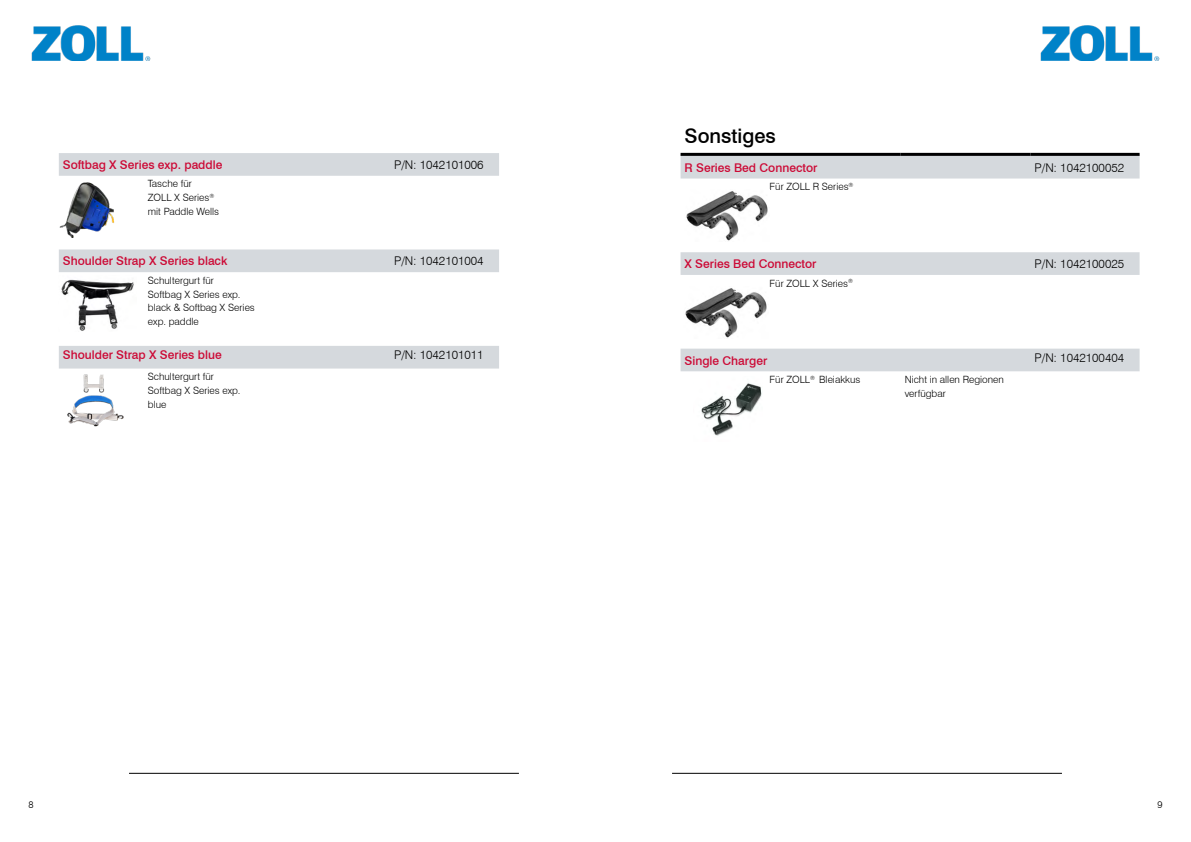
<style>
.page{position:relative;width:1191px;height:842px;background:#fff}
.page>*{position:absolute;margin:0;border:0;box-sizing:border-box;transform-origin:0 0}
.t1{font:500 20px "Swiss 721 BT";color:#000}
.t2{font:500 12px "Swiss 721 BT";color:#cc0935}
.t3{font:300 12px "Swiss 721 BT";color:#000}
.t4{font:300 10px/13.8px "Swiss 721 BT";color:#000}
.t5{font:300 9.7px "Swiss 721 BT";color:#000}
</style>
<div class="page">
<hr style="left:129px;top:773px;width:390px;height:1px;background:#000">
<hr style="left:672px;top:773px;width:390px;height:1px;background:#000">
<svg style="left:59px;top:153px;width:440px;height:216px"></svg>
<img style="left:59px;top:275px;width:77px;height:56px">
<img style="left:60px;top:182px;width:56px;height:55px">
<img style="left:67px;top:374px;width:57px;height:53px">
<img style="left:1040px;top:25px;width:120px;height:35px">
<svg style="left:680px;top:156px;width:459px;height:215px"></svg>
<hr style="left:680px;top:153px;width:220px;height:3px;background:#000">
<hr style="left:900px;top:153px;width:130px;height:3px;background:#000">
<hr style="left:1030px;top:153px;width:109px;height:3px;background:#000">
<img style="left:684px;top:190px;width:85px;height:52px">
<img style="left:684px;top:286px;width:85px;height:52px">
<img style="left:701px;top:383px;width:61px;height:53px">
<img style="left:31px;top:25px;width:120px;height:35px">
<p class="t2" style="left:63px;top:157px;width:161px">Softbag X Series exp. paddle</p>
<p class="t3" style="left:394px;top:157px;width:91px">P/N: 1042101006</p>
<p class="t4" style="left:148px;top:177px;width:73px">Tasche für<br>ZOLL X Series<sup>® </sup>mit Paddle Wells</p>
<p class="t2" style="left:63px;top:254px;width:166px">Shoulder Strap X Series black</p>
<p class="t3" style="left:394px;top:254px;width:91px">P/N: 1042101004</p>
<p class="t4" style="left:148px;top:273px;width:108px">Schultergurt für<br>Softbag X Series exp. black &amp; Softbag X Series exp. paddle</p>
<p class="t2" style="left:63px;top:347px;width:160px">Shoulder Strap X Series blue</p>
<p class="t3" style="left:394px;top:347px;width:91px">P/N: 1042101011</p>
<p class="t4" style="left:148px;top:370px;width:92px">Schultergurt für<br>Softbag X Series exp. blue</p>
<h1 class="t1" style="left:684px;top:124px;width:93px">Sonstiges</h1>
<p class="t2" style="left:684px;top:160px;width:134px">R Series Bed Connector</p>
<p class="t3" style="left:1034px;top:160px;width:91px">P/N: 1042100052</p>
<p class="t4" style="left:769px;top:180px;width:85px">Für ZOLL R Series<sup>®</sup></p>
<p class="t2" style="left:684px;top:257px;width:133px">X Series Bed Connector</p>
<p class="t3" style="left:1034px;top:257px;width:91px">P/N: 1042100025</p>
<p class="t4" style="left:769px;top:276px;width:85px">Für ZOLL X Series<sup>®</sup></p>
<p class="t2" style="left:684px;top:353px;width:84px">Single Charger</p>
<p class="t3" style="left:1034px;top:350px;width:91px">P/N: 1042100404</p>
<p class="t4" style="left:769px;top:372px;width:92px">Für ZOLL<sup>®</sup> Bleiakkus</p>
<p class="t4" style="left:904px;top:372px;width:101px">Nicht in allen Regionen verfügbar</p>
<p class="t5" style="left:28px;top:798px;width:7px">8</p>
<p class="t5" style="left:1157px;top:798px;width:7px">9</p>
</div>
